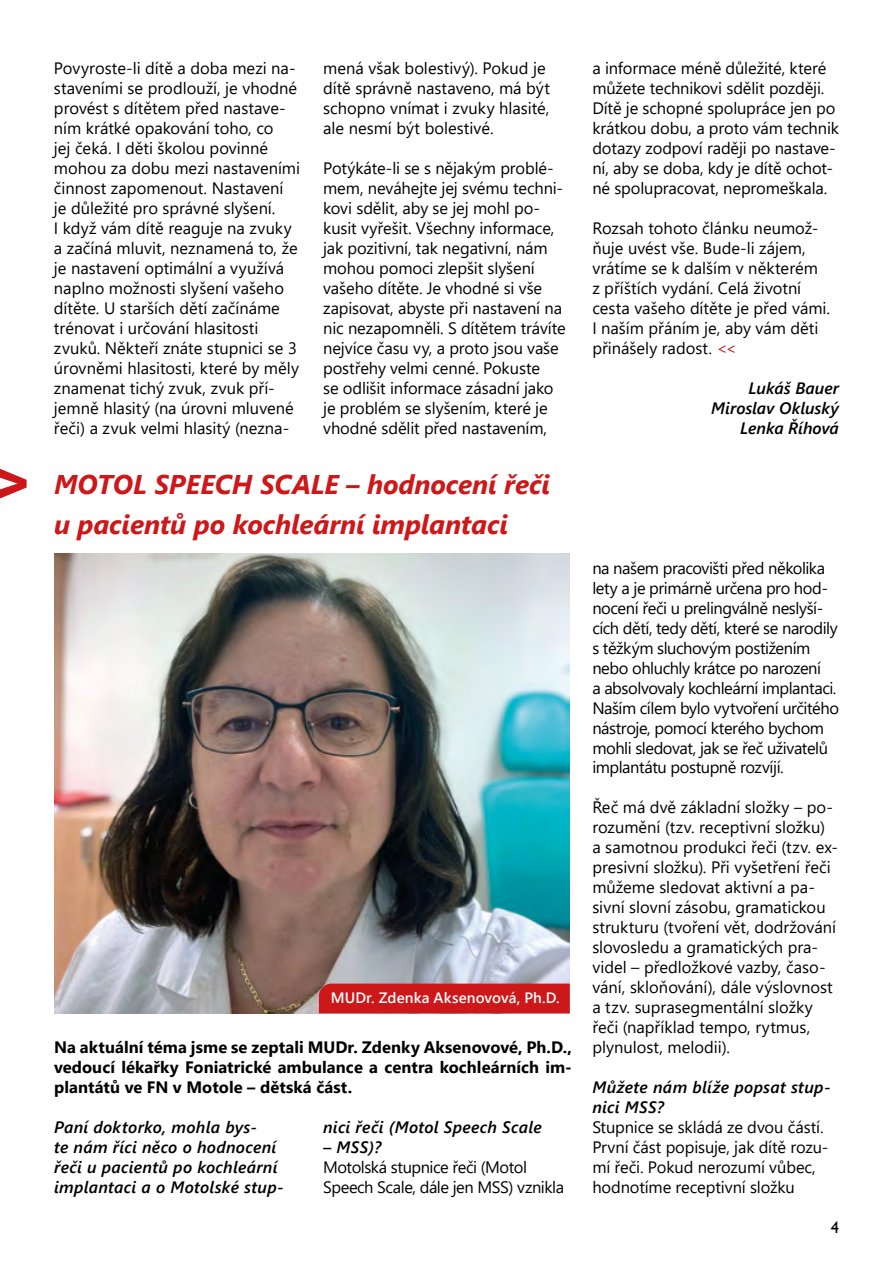
<style>
.page{position:relative;width:893px;height:1263px;background:#fff}
.page>*{position:absolute;margin:0;border:0;box-sizing:border-box;transform-origin:0 0}
.t1{font:italic 700 27px/39.9px "Segoe UI";letter-spacing:-.005em;color:#cd1719}
.t2{font:16.5px/20px "Segoe UI";letter-spacing:-.005em;color:#000}
.t3{font:16.5px/20px "Segoe UI";letter-spacing:-.025em;color:#000}
.t4{font:italic 600 16.5px/20px "Segoe UI";letter-spacing:.015em;color:#000}
.t5{font:700 16.5px/20px "Segoe UI";letter-spacing:.005em;color:#000;text-align:justify}
.t6{font:16.5px/20px "Segoe UI";letter-spacing:-.03em;color:#000}
.t7{font:16.5px "Gill Sans";color:#000}
.t8{font:600 15px "Segoe UI";letter-spacing:.005em;color:#fff}
.s1{color:#cd1719}
</style>
<div class="page">
<img style="left:54px;top:554px;width:516px;height:459px">
<div style="left:319px;top:983px;width:251px;height:30px;background:#cd1719"></div>
<svg style="left:0;top:469px;width:27px;height:29px"></svg>
<p class="t2" style="left:54px;top:57px;width:248px">Povyroste-li dítě a doba mezi na&shy;staveními se prodlouží, je vhodné provést s dítětem před nastave&shy;ním krátké opakování toho, co<br>jej čeká. I děti školou povinné mohou za dobu mezi nastaveními činnost zapomenout. Nastavení je důležité pro správné slyšení.<br>I když vám dítě reaguje na zvuky a začíná mluvit, neznamená to, že je nastavení optimální a využívá naplno možnosti slyšení vašeho dítěte. U starších dětí začínáme trénovat i určování hlasitosti zvuků. Někteří znáte stupnici se 3 úrovněmi hlasitosti, které by měly znamenat tichý zvuk, zvuk pří&shy;jemně hlasitý (na úrovni mluvené řeči) a zvuk velmi hlasitý (nezna-</p>
<p class="t2" style="left:323px;top:57px;width:228px">mená však bolestivý). Pokud je dítě správně nastaveno, má být schopno vnímat i zvuky hlasité, ale nesmí být bolestivé.</p>
<p class="t2" style="left:323px;top:157px;width:244px">Potýkáte-li se s nějakým problé&shy;mem, neváhejte jej svému techni&shy;kovi sdělit, aby se jej mohl po&shy;kusit vyřešit. Všechny informace, jak pozitivní, tak negativní, nám mohou pomoci zlepšit slyšení vašeho dítěte. Je vhodné si vše zapisovat, abyste při nastavení na nic nezapomněli. S dítětem trávíte nejvíce času vy, a proto jsou vaše postřehy velmi cenné. Pokuste<br>se odlišit informace zásadní jako je problém se slyšením, které je vhodné sdělit před nastavením,</p>
<h1 class="t1" style="left:54px;top:460px;width:498px">MOTOL SPEECH SCALE – hodnocení řeči u pacientů po kochleární implantaci</h1>
<p class="t8" style="left:331px;top:983px;width:230px">MUDr. Zdenka Aksenovová, Ph.D.</p>
<p class="t5" style="left:54px;top:1036px;width:519px">Na aktuální téma jsme se zeptali MUDr. Zdenky Aksenovové, Ph.D., vedoucí lékařky Foniatrické ambulance a centra kochleárních im&shy;plantátů ve FN v Motole – dětská část.</p>
<p class="t4" style="left:54px;top:1115px;width:231px">Paní doktorko, mohla bys-<br>te nám říci něco o hodnocení řeči u pacientů po kochleární implantaci a o Motolské stup-</p>
<p class="t4" style="left:323px;top:1115px;width:220px">nici řeči (Motol Speech Scale</p>
<p class="t4" style="left:323px;top:1135px;width:60px">– MSS)?</p>
<p class="t6" style="left:323px;top:1156px;width:242px">Motolská stupnice řeči (Motol<br>Speech Scale, dále jen MSS) vznikla</p>
<p class="t2" style="left:592px;top:57px;width:248px">a informace méně důležité, které můžete technikovi sdělit později.<br>Dítě je schopné spolupráce jen po krátkou dobu, a proto vám technik dotazy zodpoví raději po nastave&shy;ní, aby se doba, kdy je dítě ochot&shy;né spolupracovat, nepromeškala.</p>
<p class="t2" style="left:592px;top:216px;width:239px">Rozsah tohoto článku neumož&shy;ňuje uvést vše. Bude-li zájem, vrátíme se k dalším v některém<br>z příštích vydání. Celá životní cesta vašeho dítěte je před vámi.<br>I naším přáním je, aby vám děti přinášely radost. <span class="s1">&lt;&lt;</span></p>
<p class="t4" style="left:711px;top:375px;width:129px;text-align:right">Lukáš Bauer<br>Miroslav Okluský<br>Lenka Říhová</p>
<p class="t3" style="left:592px;top:556px;width:248px">na našem pracovišti před několika lety a je primárně určena pro hod&shy;nocení řeči u prelingválně neslyší&shy;cích dětí, tedy dětí, které se narodily s těžkým sluchovým postižením nebo ohluchly krátce po narození<br>a absolvovaly kochleární implantaci.<br>Naším cílem bylo vytvoření určitého nástroje, pomocí kterého bychom mohli sledovat, jak se řeč uživatelů implantátu postupně rozvíjí.</p>
<p class="t2" style="left:592px;top:796px;width:247px">Řeč má dvě základní složky – po&shy;rozumění (tzv. receptivní složku)<br>a samotnou produkci řeči (tzv. ex&shy;presivní složku). Při vyšetření řeči můžeme sledovat aktivní a pa&shy;sivní slovní zásobu, gramatickou strukturu (tvoření vět, dodržování slovosledu a gramatických pra&shy;videl – předložkové vazby, časo&shy;vání, skloňování), dále výslovnost a tzv. suprasegmentální složky řeči (například tempo, rytmus, plynulost, melodii).</p>
<p class="t4" style="left:592px;top:1075px;width:240px">Můžete nám blíže popsat stup&shy;nici MSS?</p>
<p class="t2" style="left:592px;top:1116px;width:238px">Stupnice se skládá ze dvou částí.<br>První část popisuje, jak dítě rozu&shy;mí řeči. Pokud nerozumí vůbec, hodnotíme receptivní složku</p>
<p class="t7" style="left:831px;top:1218px;width:10px">4</p>
</div>
